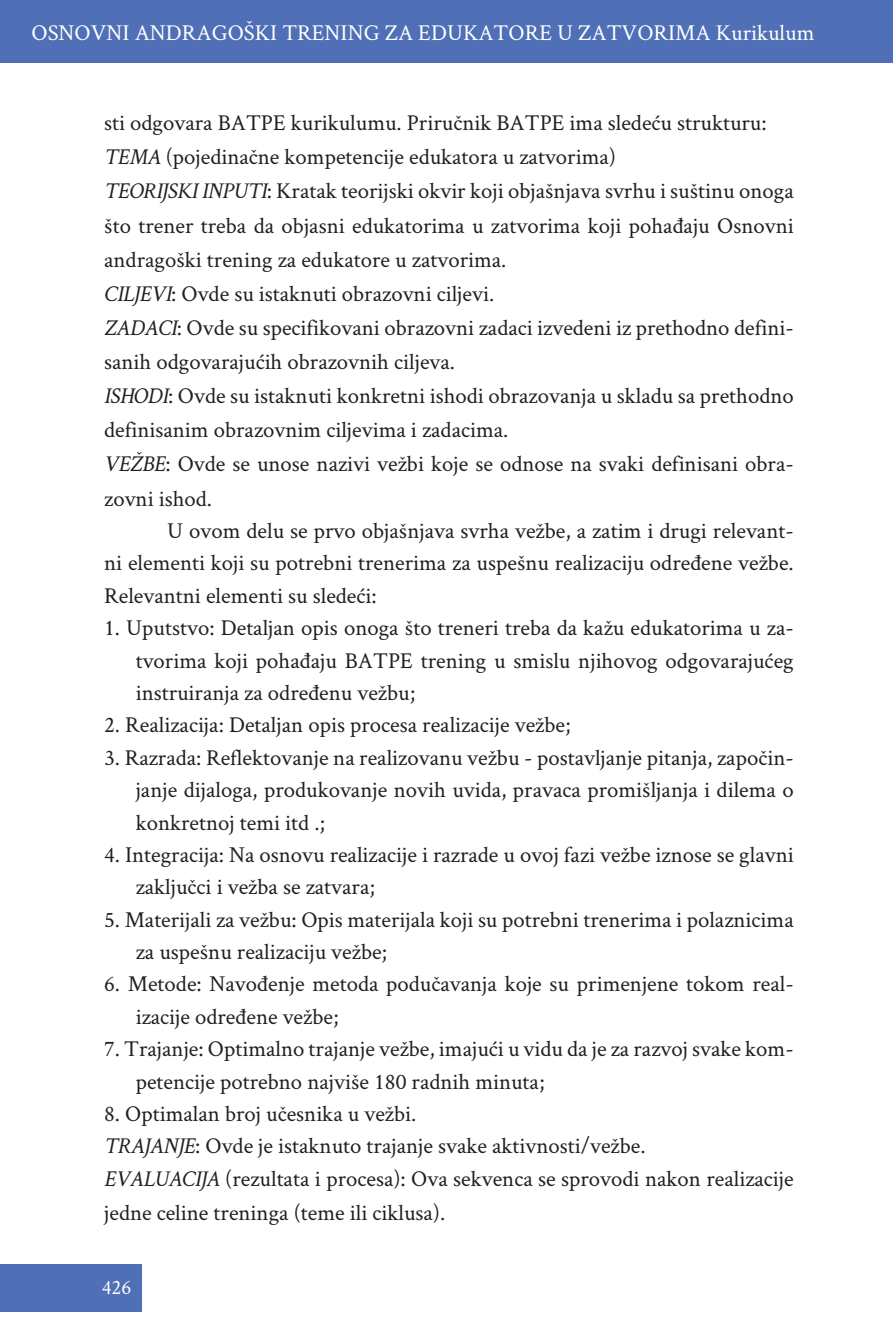
<style>
.page{position:relative;width:893px;height:1340px;background:#fff}
.page>*{position:absolute;margin:0;border:0;box-sizing:border-box;transform-origin:0 0}
.t1{font:22.75px/34.1px "Crimson Text";color:#231f20}
.t2{font:22.75px "Crimson Text";color:#fff}
.t3{font:21px "Crimson Text";color:#fff}
.s1{font-style:italic}
</style>
<div class="page">
<div style="left:0;top:0;width:893px;height:63px;background:#4f6fb6"></div>
<div style="left:0;top:1263px;width:142px;height:48px;background:#4f6fb6"></div>
<p class="t2" style="left:32px;top:17px;width:784px">OSNOVNI ANDRAGOŠKI TRENING ZA EDUKATORE U ZATVORIMA Kurikulum</p>
<p class="t1" style="left:104px;top:105px;width:691px">sti odgovara BATPE kurikulumu. Priručnik BATPE ima sledeću strukturu:<br><span class="s1">TEMA</span> (pojedinačne kompetencije edukatora u zatvorima)<br><span class="s1">TEORIJSKI INPUTI</span>: Kratak teorijski okvir koji objašnjava svrhu i suštinu onoga što trener treba da objasni edukatorima u zatvorima koji pohađaju Osnovni andragoški trening za edukatore u zatvorima.<br><span class="s1">CILJEVI</span>: Ovde su istaknuti obrazovni ciljevi.<br><span class="s1">ZADACI</span>: Ovde su specifikovani obrazovni zadaci izvedeni iz prethodno defini&shy;sanih odgovarajućih obrazovnih ciljeva.<br><span class="s1">ISHODI</span>: Ovde su istaknuti konkretni ishodi obrazovanja u skladu sa prethodno definisanim obrazovnim ciljevima i zadacima.<br><span class="s1">VEŽBE</span>: Ovde se unose nazivi vežbi koje se odnose na svaki definisani obra&shy;zovni ishod.</p>
<p class="t1" style="left:104px;top:513px;width:691px;line-height:32.4px;text-align:justify;text-indent:63px">U ovom delu se prvo objašnjava svrha vežbe, a zatim i drugi relevant&shy;ni elementi koji su potrebni trenerima za uspešnu realizaciju određene vežbe.<br>Relevantni elementi su sledeći:</p>
<p class="t1" style="left:136px;top:611px;width:660px;line-height:32.4px;text-align:justify;text-indent:-32px">1. Uputstvo: Detaljan opis onoga što treneri treba da kažu edukatorima u za&shy;tvorima koji pohađaju BATPE trening u smislu njihovog odgovarajućeg instruiranja za određenu vežbu;</p>
<p class="t1" style="left:104px;top:707px;width:468px">2. Realizacija: Detaljan opis procesa realizacije vežbe;</p>
<p class="t1" style="left:136px;top:740px;width:660px;line-height:32.4px;text-align:justify;text-indent:-32px">3. Razrada: Reflektovanje na realizovanu vežbu - postavljanje pitanja, započin&shy;janje dijaloga, produkovanje novih uvida, pravaca promišljanja i dilema o konkretnoj temi itd .;</p>
<p class="t1" style="left:136px;top:837px;width:660px;line-height:32.4px;text-indent:-32px">4. Integracija: Na osnovu realizacije i razrade u ovoj fazi vežbe iznose se glavni zaključci i vežba se zatvara;</p>
<p class="t1" style="left:136px;top:902px;width:660px;line-height:32.4px;text-indent:-32px">5. Materijali za vežbu: Opis materijala koji su potrebni trenerima i polaznicima za uspešnu realizaciju vežbe;</p>
<p class="t1" style="left:136px;top:967px;width:660px;line-height:32.4px;text-indent:-32px">6. Metode: Navođenje metoda podučavanja koje su primenjene tokom real&shy;izacije određene vežbe;</p>
<p class="t1" style="left:136px;top:1031px;width:660px;line-height:32.4px;text-indent:-32px">7. Trajanje: Optimalno trajanje vežbe, imajući u vidu da je za razvoj svake kom&shy;petencije potrebno najviše 180 radnih minuta;</p>
<p class="t1" style="left:104px;top:1096px;width:691px;line-height:32.9px">8. Optimalan broj učesnika u vežbi.<br><span class="s1">TRAJANJE</span>: Ovde je istaknuto trajanje svake aktivnosti/vežbe.<br><span class="s1">EVALUACIJA</span> (rezultata i procesa): Ova sekvenca se sprovodi nakon realizacije jedne celine treninga (teme ili ciklusa).</p>
<p class="t3" style="left:102px;top:1273px;width:31px">426</p>
</div>
